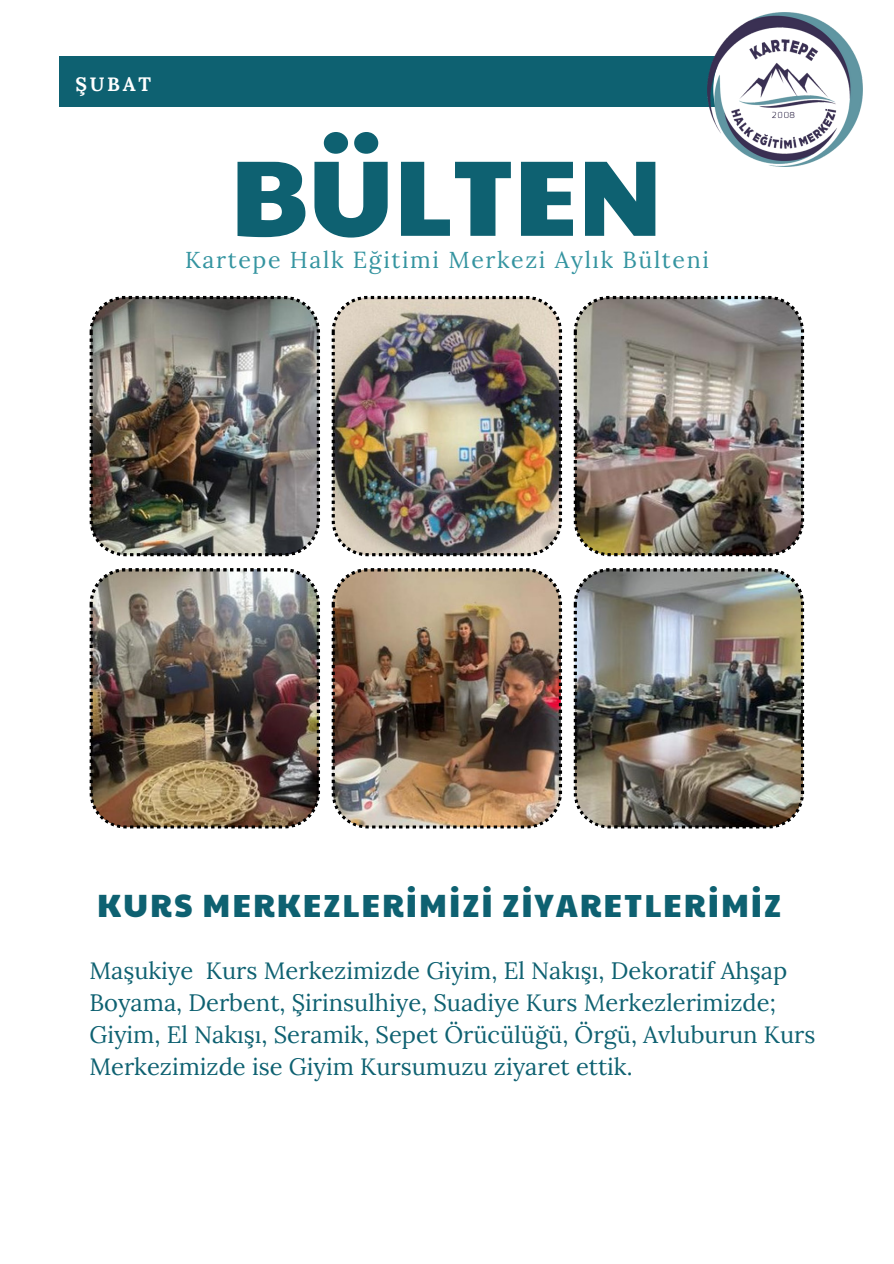
<style>
.page{position:relative;width:894px;height:1264px;background:#fff}
.page>*{position:absolute;margin:0;border:0;box-sizing:border-box;transform-origin:0 0}
.t1{font:107.55px "Paytone One";color:#0e6171}
.t2{font:31.5px "Paytone One";letter-spacing:.06em;color:#0e6171}
.t3{font:23.7px/32.2px "Lora";color:#0e6171}
.t4{font:23.1px "Lora";letter-spacing:.07em;color:#3494a0}
.t5{font:700 19.35px "Lora";letter-spacing:.14em;color:#fff}
</style>
<div class="page">
<img style="left:89px;top:296px;width:231px;height:260px">
<img style="left:331px;top:296px;width:231px;height:260px">
<img style="left:573px;top:296px;width:231px;height:260px">
<img style="left:89px;top:568px;width:231px;height:260px">
<img style="left:331px;top:568px;width:231px;height:260px">
<img style="left:573px;top:568px;width:231px;height:260px">
<div style="left:59px;top:56px;width:776px;height:51px;background:#0e6171"></div>
<img style="left:707px;top:12px;width:154px;height:155px">
<p class="t5" style="left:75px;top:71px;width:77px">ŞUBAT</p>
<p class="t1" style="left:230px;top:116px;width:433px">BÜLTEN</p>
<h1 class="t4" style="left:185px;top:244px;width:525px">Kartepe Halk Eğitimi Merkezi Aylık Bülteni</h1>
<h2 class="t2" style="left:97px;top:881px;width:685px">KURS MERKEZLERİMİZİ ZİYARETLERİMİZ</h2>
<h3 class="t3" style="left:89px;top:953px;width:727px">Maşukiye Kurs Merkezimizde Giyim, El Nakışı, Dekoratif Ahşap Boyama, Derbent, Şirinsulhiye, Suadiye Kurs Merkezlerimizde; Giyim, El Nakışı, Seramik, Sepet Örücülüğü, Örgü, Avluburun Kurs Merkezimizde ise Giyim Kursumuzu ziyaret ettik.</h3>
</div>
